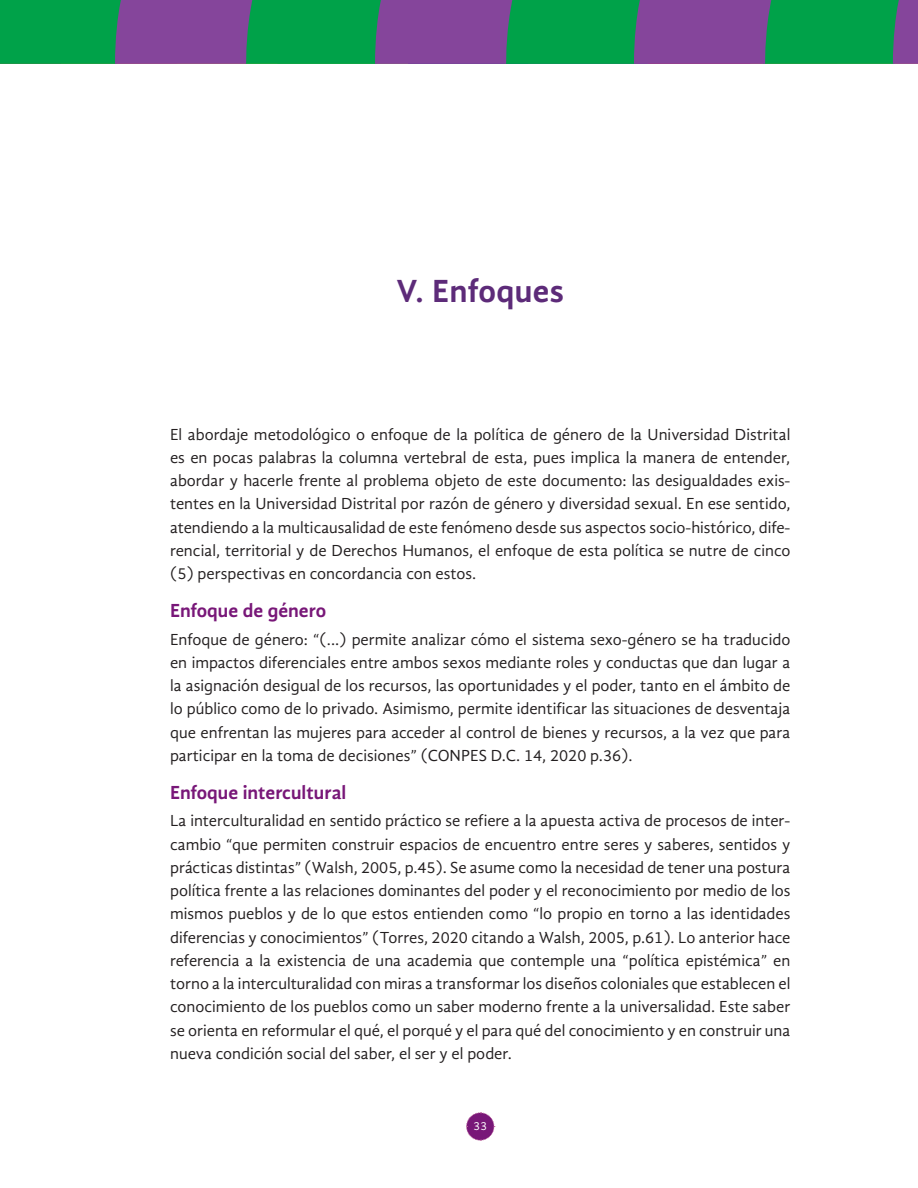
<style>
.page{position:relative;width:918px;height:1188px;background:#fff}
.page>*{position:absolute;margin:0;border:0;box-sizing:border-box;transform-origin:0 0}
.T0{font:700 33px "Gandhi Sans";letter-spacing:.01em;color:#5d2b79}
.T1{font:700 19.5px "Gandhi Sans";color:#781778}
.PARRAFO_NORMAL{font:16.5px/23.2px "Gandhi Sans";color:#231f20;text-align:justify}
.PRIMER_PARRAFO{font:16.5px/23.2px "Gandhi Sans";color:#231f20;text-align:justify}
.t1{font:12px "Gandhi Sans";color:#fff}
</style>
<div class="page">
<svg style="left:466px;top:1112px;width:29px;height:29px"></svg>
<svg style="left:0;top:0;width:918px;height:64px"></svg>
<p class="T0" style="left:396px;top:271px;width:169px">V. Enfoques</p>
<p class="PRIMER_PARRAFO" style="left:170px;top:423px;width:622px">El abordaje metodológico o enfoque de la política de género de la Universidad Distrital es en pocas palabras la columna vertebral de esta, pues implica la manera de entender, abordar y hacerle frente al problema objeto de este documento: las desigualdades exis&shy;tentes en la Universidad Distrital por razón de género y diversidad sexual. En ese sentido, atendiendo a la multicausalidad de este fenómeno desde sus aspectos socio-histórico, dife&shy;rencial, territorial y de Derechos Humanos, el enfoque de esta política se nutre de cinco (5) perspectivas en concordancia con estos.</p>
<p class="T1" style="left:170px;top:599px;width:158px">Enfoque de género</p>
<p class="PARRAFO_NORMAL" style="left:170px;top:628px;width:622px">Enfoque de género: “(...) permite analizar cómo el sistema sexo-género se ha traducido en impactos diferenciales entre ambos sexos mediante roles y conductas que dan lugar a la asignación desigual de los recursos, las oportunidades y el poder, tanto en el ámbito de lo público como de lo privado. Asimismo, permite identificar las situaciones de desventaja que enfrentan las mujeres para acceder al control de bienes y recursos, a la vez que para participar en la toma de decisiones” (CONPES D.C. 14, 2020 p.36).</p>
<p class="T1" style="left:170px;top:781px;width:178px">Enfoque intercultural</p>
<p class="PARRAFO_NORMAL" style="left:170px;top:809px;width:622px">La interculturalidad en sentido práctico se refiere a la apuesta activa de procesos de inter&shy;cambio “que permiten construir espacios de encuentro entre seres y saberes, sentidos y prácticas distintas” (Walsh, 2005, p.45). Se asume como la necesidad de tener una postura política frente a las relaciones dominantes del poder y el reconocimiento por medio de los mismos pueblos y de lo que estos entienden como “lo propio en torno a las identidades diferencias y conocimientos” (Torres, 2020 citando a Walsh, 2005, p.61). Lo anterior hace referencia a la existencia de una academia que contemple una “política epistémica” en torno a la interculturalidad con miras a transformar los diseños coloniales que establecen el conocimiento de los pueblos como un saber moderno frente a la universalidad. Este saber se orienta en reformular el qué, el porqué y el para qué del conocimiento y en construir una nueva condición social del saber, el ser y el poder.</p>
<p class="t1" style="left:474px;top:1119px;width:15px">33</p>
</div>
